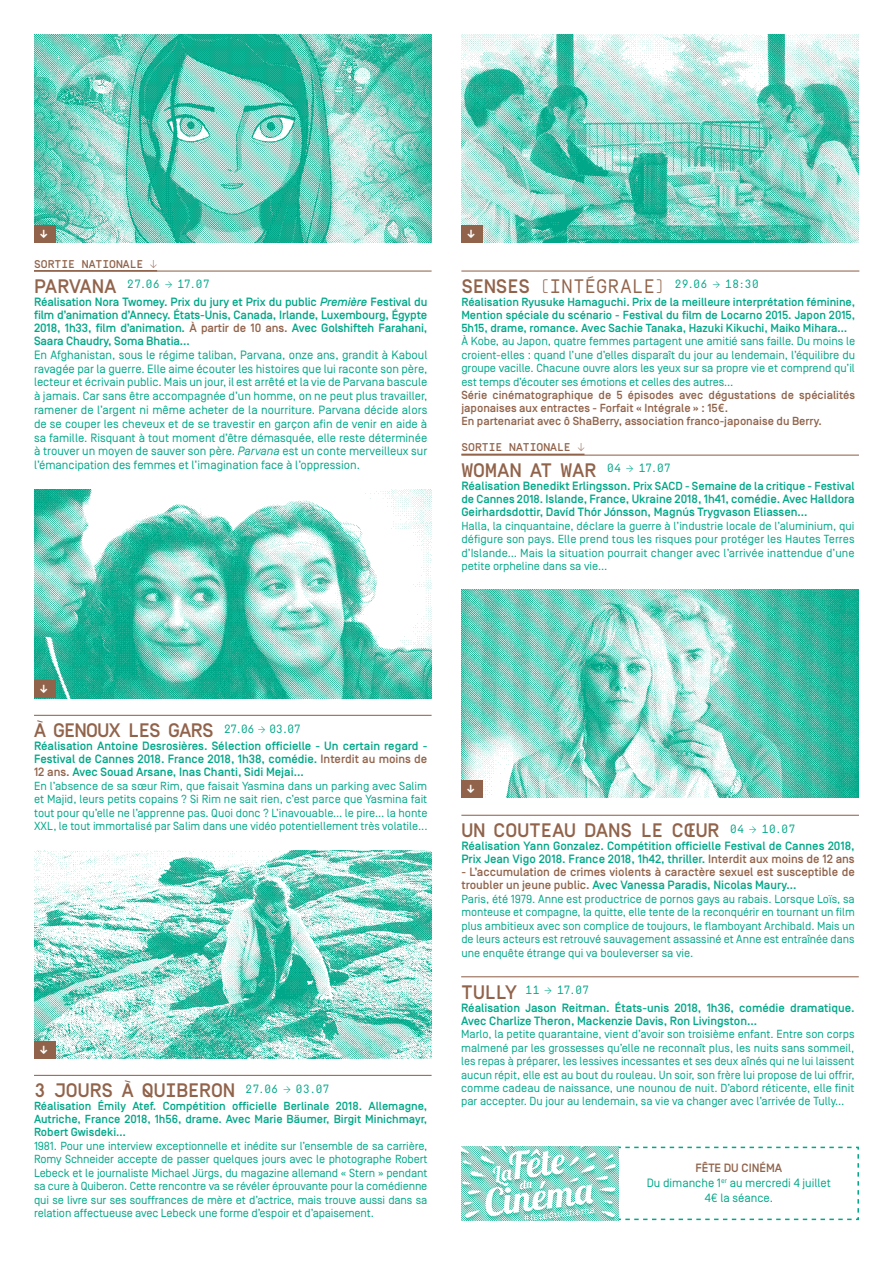
<style>
.page{position:relative;width:893px;height:1263px;background:#fff}
.page>*{position:absolute;margin:0;border:0;box-sizing:border-box;transform-origin:0 0}
.titre___2{font:500 19.5px "Simplon BP Mono";letter-spacing:-.005em;color:#91634b}
.titre___2-2{font:19.5px "Simplon BP Mono";letter-spacing:-.01em;color:#91634b}
.titre___2-3{font:500 19.5px "Simplon BP Mono";letter-spacing:-.035em;color:#91634b}
.distrib{font:500 12px/13px "Simplon BP";color:#00a788}
.distrib-2{font:12px/13.8px "Simplon BP Regular";color:#00a788;text-align:justify}
.distrib-3{font:500 12px/13px "Simplon BP";color:#91634b}
.titre___2-4{font:12px "Simplon BP Mono";letter-spacing:-.01em;color:#00a788}
.texte{font:11.7px/13.5px "Simplon BP Regular";color:#00a788;text-align:justify}
.distrib-4{font:500 11.7px/13px "Simplon BP";color:#00a788;text-align:justify}
.distrib-5{font:11.7px/13.5px "Simplon BP Regular";letter-spacing:-.01em;color:#00a788;text-align:justify}
.distrib-6{font:500 11.7px/13px "Simplon BP";color:#91634b}
.texte-2{font:700 11.7px "Simplon BP";color:#fff}
.texte-3{font:500 11.25px "Simplon BP Mono";color:#91634b}
.s1{font-weight:500;font-size:19.5px;color:#91634b}
.s2{font-style:italic}
.s3{color:#91634b}
.s4{font-weight:500}
.s5{font-size:12px}
.s6{font-size:11.7px}
.s7{color:#00a788}
</style>
<div class="page">
<img style="left:461px;top:589px;width:398px;height:209px">
<hr style="left:461px;top:270px;width:398px;height:2px;background:#91634b">
<hr style="left:461px;top:455px;width:398px;height:1px;background:#91634b">
<hr style="left:34px;top:1075px;width:398px;height:1px;background:#91634b">
<hr style="left:461px;top:976px;width:398px;height:1px;background:#91634b">
<hr style="left:34px;top:271px;width:398px;height:1px;background:#91634b">
<hr style="left:34px;top:270px;width:123px;height:2px;background:#91634b">
<hr style="left:461px;top:454px;width:123px;height:1px;background:#91634b">
<img style="left:461px;top:34px;width:398px;height:208px">
<img style="left:34px;top:850px;width:398px;height:208px">
<img style="left:34px;top:34px;width:398px;height:208px">
<img style="left:34px;top:490px;width:398px;height:208px">
<div style="left:461px;top:780px;width:21px;height:18px;background:#91634b"></div>
<div style="left:461px;top:225px;width:22px;height:17px;background:#91634b"></div>
<div style="left:34px;top:1041px;width:21px;height:17px;background:#91634b"></div>
<div style="left:34px;top:680px;width:21px;height:18px;background:#91634b"></div>
<div style="left:34px;top:225px;width:21px;height:17px;background:#91634b"></div>
<hr style="left:34px;top:715px;width:398px;height:1px;background:#91634b">
<hr style="left:461px;top:815px;width:398px;height:1px;background:#91634b">
<svg style="left:617px;top:1146px;width:242px;height:75px"></svg>
<img style="left:461px;top:1147px;width:158px;height:73px">
<p class="texte-2" style="left:39px;top:227px;width:11px">↓</p>
<p class="texte-3" style="left:34px;top:257px;width:125px">SORTIE NATIONALE ↓</p>
<p class="titre___2-4" style="left:34px;top:276px;width:177px"><span class="s1">PARVANA</span> 27.06 → 17.07</p>
<p class="distrib" style="left:34px;top:295px;width:395px;text-align:justify">Réalisation Nora Twomey. Prix du jury et Prix du public <span class="s2">Première</span> Festival du film d’animation d’Annecy. États-Unis, Canada, Irlande, Luxembourg, Égypte 2018, 1h33, film d’animation. <span class="s3">À partir de 10 ans.</span> Avec Golshifteh Farahani, Saara Chaudry, Soma Bhatia…</p>
<p class="distrib-2" style="left:34px;top:348px;width:395px">En Afghanistan, sous le régime taliban, Parvana, onze ans, grandit à Kaboul ravagée par la guerre. Elle aime écouter les histoires que lui raconte son père, lecteur et écrivain public. Mais un jour, il est arrêté et la vie de Parvana bascule à jamais. Car sans être accompagnée d’un homme, on ne peut plus travailler, ramener de l’argent ni même acheter de la nourriture. Parvana décide alors de se couper les cheveux et de se travestir en garçon afin de venir en aide à sa famille. Risquant à tout moment d’être démasquée, elle reste déterminée à trouver un moyen de sauver son père. <span class="s2">Parvana</span> est un conte merveilleux sur l’émancipation des femmes et l’imagination face à l’oppression.</p>
<p class="texte-2" style="left:466px;top:227px;width:11px">↓</p>
<p class="titre___2-2" style="left:461px;top:273px;width:299px"><span class="s4">SENSES</span> (INTÉGRALE) <sup>29.06</sup> <sup>→</sup> <sup>18:30</sup></p>
<p class="distrib-4" style="left:461px;top:295px;width:395px">Réalisation Ryusuke Hamaguchi. Prix de la meilleure interprétation féminine, Mention spéciale du scénario - Festival du film de Locarno 2015. Japon 2015, 5h15, drame, romance. Avec Sachie Tanaka, Hazuki Kikuchi, Maiko Mihara…</p>
<p class="texte" style="left:461px;top:335px;width:395px">À Kobe, au Japon, quatre femmes partagent une amitié sans faille. Du moins le croient-elles : quand l’une d’elles disparaît du jour au lendemain, l’équilibre du groupe vacille. Chacune ouvre alors les yeux sur sa propre vie et comprend qu’il est temps d’écouter ses émotions et celles des autres…</p>
<p class="distrib-6" style="left:461px;top:388px;width:395px">Série cinématographique de 5 épisodes avec dégustations de spécialités japonaises aux entractes - Forfait « Intégrale » : 15€.</p>
<p class="distrib-6" style="left:461px;top:415px;width:362px">En partenariat avec ô ShaBerry, association franco-japonaise du Berry.</p>
<p class="titre___2" style="left:461px;top:457px;width:211px">WOMAN AT WAR <sup>04</sup> <sup>→</sup> <sup>17.07</sup></p>
<p class="distrib-4" style="left:461px;top:480px;width:395px"><span class="s5">Réalisation Benedikt Erlingsson.</span> Prix SACD - Semaine de la critique - Festival</p>
<p class="distrib" style="left:461px;top:493px;width:395px"><span class="s6">de Cannes 2018.</span> Islande, France, Ukraine 2018, 1h41, comédie. Avec Halldora<br>Geirhardsdottir, Davíd Thór Jónsson, Magnús Trygvason Eliassen…</p>
<p class="texte" style="left:461px;top:519px;width:395px">Halla, la cinquantaine, déclare la guerre à l’industrie locale de l’aluminium, qui défigure son pays. Elle prend tous les risques pour protéger les Hautes Terres d’Islande… Mais la situation pourrait changer avec l’arrivée inattendue d’une petite orpheline dans sa vie…</p>
<p class="texte-3" style="left:461px;top:440px;width:125px">SORTIE NATIONALE ↓</p>
<p class="texte-2" style="left:39px;top:683px;width:11px">↓</p>
<p class="titre___2-3" style="left:34px;top:717px;width:268px">À GENOUX LES GARS <sup>27.06</sup> <sup>→</sup> <sup>03.07</sup></p>
<p class="distrib" style="left:34px;top:740px;width:395px;text-align:justify">Réalisation Antoine Desrosières. Sélection officielle - Un certain regard - Festival de Cannes 2018. France 2018, 1h38, comédie. <span class="s3">Interdit au moins de 12 ans.</span> Avec Souad Arsane, Inas Chanti, Sidi Mejai…</p>
<p class="texte" style="left:34px;top:779px;width:395px">En l’absence de sa sœur Rim, que faisait Yasmina dans un parking avec Salim et Majid, leurs petits copains ? Si Rim ne sait rien, c’est parce que Yasmina fait tout pour qu’elle ne l’apprenne pas. Quoi donc ? L’inavouable… le pire… la honte XXL, le tout immortalisé par Salim dans une vidéo potentiellement très volatile...</p>
<p class="texte-2" style="left:39px;top:1043px;width:11px">↓</p>
<p class="titre___2" style="left:34px;top:1077px;width:297px">3 JOURS À QUIBERON <sup>27.06</sup> <sup>→</sup> <sup>03.07</sup></p>
<p class="distrib-4" style="left:34px;top:1100px;width:395px">Réalisation Émily Atef. Compétition officielle Berlinale 2018. Allemagne, Autriche, France 2018, 1h56, drame. Avec Marie Bäumer, Birgit Minichmayr, Robert Gwisdeki…</p>
<p class="distrib-5" style="left:34px;top:1139px;width:395px">1981. Pour une interview exceptionnelle et inédite sur l’ensemble de sa carrière, Romy Schneider accepte de passer quelques jours avec le photographe Robert Lebeck et le journaliste Michael Jürgs, du magazine allemand « Stern » pendant sa cure à Quiberon. Cette rencontre va se révéler éprouvante pour la comédienne qui se livre sur ses souffrances de mère et d’actrice, mais trouve aussi dans sa relation affectueuse avec Lebeck une forme d’espoir et d’apaisement.</p>
<p class="texte-2" style="left:466px;top:782px;width:11px">↓</p>
<p class="titre___2" style="left:461px;top:817px;width:336px">UN COUTEAU DANS LE CŒUR <sup>04</sup> <sup>→</sup> <sup>10.07</sup></p>
<p class="distrib" style="left:461px;top:840px;width:395px">Réalisation Yann Gonzalez. Compétition officielle Festival de Cannes 2018,<br>Prix Jean Vigo 2018. France 2018, 1h42, thriller. <span class="s3">Interdit aux moins de 12 ans</span></p>
<p class="distrib-3" style="left:461px;top:866px;width:395px">- L’accumulation de crimes violents à caractère sexuel est susceptible de troubler un jeune public. <span class="s7">Avec Vanessa Paradis, Nicolas Maury…</span></p>
<p class="texte" style="left:461px;top:892px;width:395px">Paris, été 1979. Anne est productrice de pornos gays au rabais. Lorsque Loïs, sa monteuse et compagne, la quitte, elle tente de la reconquérir en tournant un film plus ambitieux avec son complice de toujours, le flamboyant Archibald. Mais un de leurs acteurs est retrouvé sauvagement assassiné et Anne est entraînée dans une enquête étrange qui va bouleverser sa vie.</p>
<p class="titre___2-4" style="left:461px;top:982px;width:130px"><span class="s1">TULLY</span> 11 → 17.07</p>
<p class="distrib" style="left:461px;top:1001px;width:395px">Réalisation Jason Reitman. États-unis 2018, 1h36, comédie dramatique.<br>Avec Charlize Theron, Mackenzie Davis, Ron Livingston…</p>
<p class="texte" style="left:461px;top:1027px;width:395px">Marlo, la petite quarantaine, vient d’avoir son troisième enfant. Entre son corps malmené par les grossesses qu’elle ne reconnaît plus, les nuits sans sommeil, les repas à préparer, les lessives incessantes et ses deux aînés qui ne lui laissent aucun répit, elle est au bout du rouleau. Un soir, son frère lui propose de lui offrir, comme cadeau de naissance, une nounou de nuit. D’abord réticente, elle finit par accepter. Du jour au lendemain, sa vie va changer avec l’arrivée de Tully…</p>
<p class="distrib-3" style="left:695px;top:1161px;width:88px">FÊTE DU CINÉMA</p>
<p class="distrib-2" style="left:647px;top:1176px;width:186px">Du dimanche 1<sup>er</sup> au mercredi 4 juillet</p>
<p class="distrib-2" style="left:705px;top:1191px;width:70px">4€ la séance.</p>
</div>
